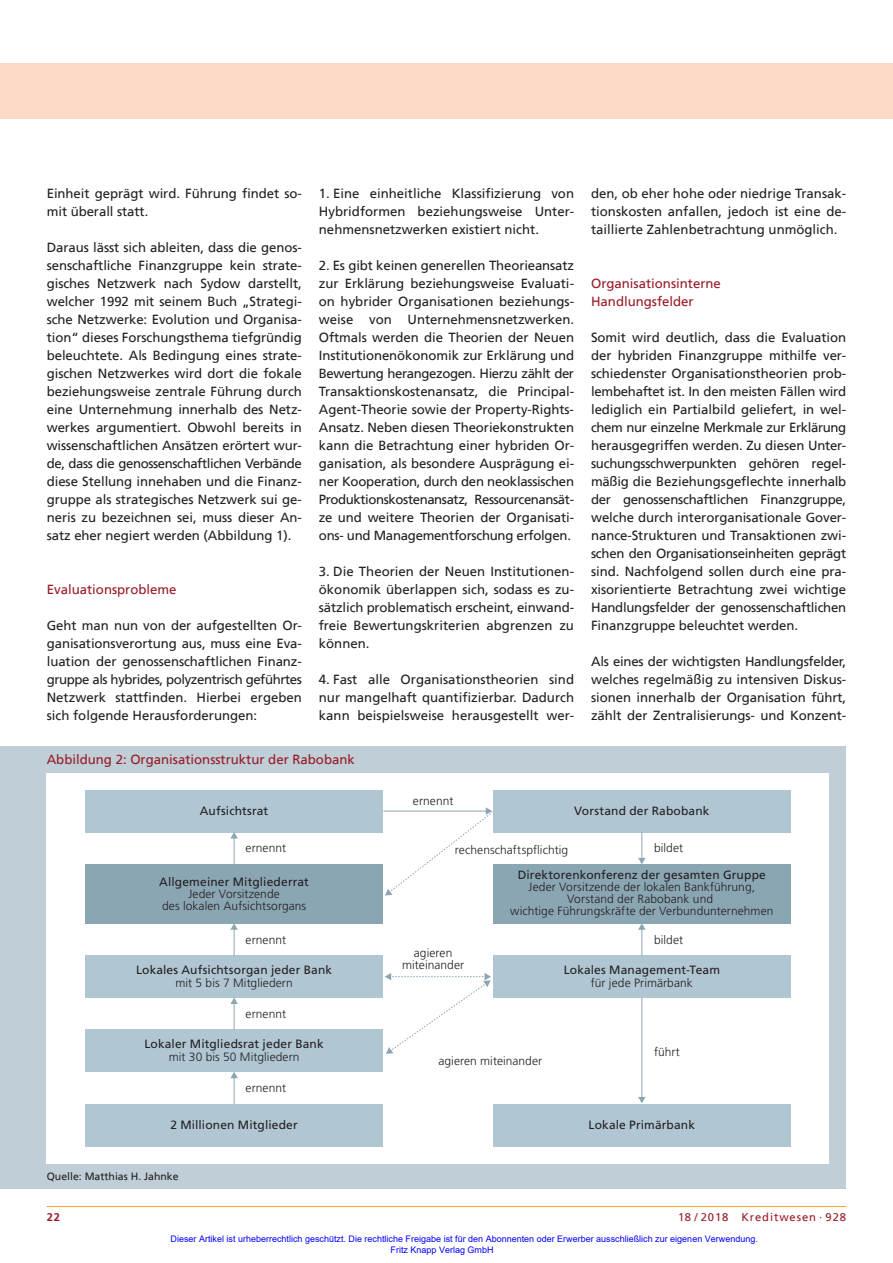
<style>
.page{position:relative;width:893px;height:1263px;background:#fff}
.page>*{position:absolute;margin:0;border:0;box-sizing:border-box;transform-origin:0 0}
.t1{font:13.2px/18px "Frutiger";letter-spacing:-.005em;color:#231f20;text-align:justify}
.t2{font:13.2px/18px "Frutiger";color:#981a26}
.t3{font:300 12px/12px "Frutiger";letter-spacing:.005em;color:#231f20;text-align:center}
.t4{font:12px "Frutiger";letter-spacing:.01em;color:#231f20}
.t5{font:11.25px "Frutiger";letter-spacing:.08em;color:#981a26}
.t6{font:700 11.25px "Frutiger";color:#981a26}
.t7{font:10.5px "Frutiger";color:#231f20}
.t8{font:9px/10.8px "Arial";color:#00f}
</style>
<div class="page">
<hr style="left:47px;top:1206px;width:799px;height:1px;background:#f1a31e">
<div style="left:0;top:64px;width:893px;height:55px;background:#fcd9c7"></div>
<div style="left:0;top:746px;width:846px;height:442px;background:#bfced7"></div>
<div style="left:47px;top:773px;width:782px;height:390px;background:#fff"></div>
<div style="left:85px;top:790px;width:298px;height:42px;background:#b0c6d2"></div>
<div style="left:85px;top:864px;width:298px;height:59px;background:#8ba6b3"></div>
<div style="left:85px;top:955px;width:298px;height:43px;background:#b0c6d2"></div>
<div style="left:85px;top:1029px;width:298px;height:43px;background:#b0c6d2"></div>
<div style="left:85px;top:1104px;width:298px;height:42px;background:#b0c6d2"></div>
<div style="left:493px;top:790px;width:298px;height:42px;background:#b0c6d2"></div>
<div style="left:493px;top:864px;width:298px;height:59px;background:#8ba6b3"></div>
<div style="left:493px;top:955px;width:298px;height:43px;background:#b0c6d2"></div>
<div style="left:493px;top:1104px;width:298px;height:42px;background:#b0c6d2"></div>
<hr style="left:383px;top:811px;width:104px;height:1px;background:#8ba6b3">
<svg style="left:385px;top:807px;width:108px;height:89px"></svg>
<svg style="left:385px;top:973px;width:106px;height:81px"></svg>
<svg style="left:230px;top:832px;width:8px;height:32px"></svg>
<svg style="left:230px;top:923px;width:8px;height:32px"></svg>
<svg style="left:638px;top:832px;width:8px;height:32px"></svg>
<svg style="left:638px;top:923px;width:8px;height:32px"></svg>
<hr style="left:641px;top:997px;width:1px;height:101px;background:#8ba6b3">
<svg style="left:638px;top:1097px;width:8px;height:6px"></svg>
<svg style="left:230px;top:998px;width:8px;height:32px"></svg>
<svg style="left:230px;top:1072px;width:8px;height:32px"></svg>
<p class="t1" style="left:47px;top:185px;width:257px">Einheit geprägt wird. Führung findet so&shy;mit überall statt.</p>
<p class="t1" style="left:47px;top:239px;width:257px">Daraus lässt sich ableiten, dass die genos&shy;senschaftliche Finanzgruppe kein strate&shy;gisches Netzwerk nach Sydow darstellt, welcher 1992 mit seinem Buch „Strategi&shy;sche Netzwerke: Evolution und Organisa&shy;tion“ dieses Forschungsthema tiefgründig beleuchtete. Als Bedingung eines strate&shy;gischen Netzwerkes wird dort die fokale beziehungsweise zentrale Führung durch eine Unternehmung innerhalb des Netz&shy;werkes argumentiert. Obwohl bereits in wissenschaftlichen Ansätzen erörtert wur&shy;de, dass die genossenschaftlichen Verbände diese Stellung innehaben und die Finanz&shy;gruppe als strategisches Netzwerk sui ge&shy;neris zu bezeichnen sei, muss dieser An&shy;satz eher negiert werden (Abbildung 1).</p>
<p class="t2" style="left:47px;top:581px;width:131px">Evaluationsprobleme</p>
<p class="t1" style="left:47px;top:617px;width:257px">Geht man nun von der aufgestellten Or&shy;ganisationsverortung aus, muss eine Eva&shy;luation der genossenschaftlichen Finanz&shy;gruppe als hybrides, polyzentrisch geführtes Netzwerk stattfinden. Hierbei ergeben sich folgende Herausforderungen:</p>
<p class="t1" style="left:319px;top:185px;width:257px">1. Eine einheitliche Klassifizierung von Hybridformen beziehungsweise Unter&shy;nehmensnetzwerken existiert nicht.</p>
<p class="t1" style="left:319px;top:257px;width:257px">2. Es gibt keinen generellen Theorieansatz zur Erklärung beziehungsweise Evaluati&shy;on hybrider Organisationen beziehungs&shy;weise von Unternehmensnetzwerken.<br>Oftmals werden die Theorien der Neuen Institutionenökonomik zur Erklärung und Bewertung herangezogen. Hierzu zählt der Transaktionskostenansatz, die Principal-Agent-Theorie sowie der Property-Rights-Ansatz. Neben diesen Theoriekonstrukten kann die Betrachtung einer hybriden Or&shy;ganisation, als besondere Ausprägung ei&shy;ner Kooperation, durch den neoklassischen Produktionskostenansatz, Ressourcenansät&shy;ze und weitere Theorien der Organisati&shy;ons- und Managementforschung erfolgen.</p>
<p class="t1" style="left:319px;top:563px;width:257px">3. Die Theorien der Neuen Institutionen&shy;ökonomik überlappen sich, sodass es zu&shy;sätzlich problematisch erscheint, einwand&shy;freie Bewertungskriterien abgrenzen zu können.</p>
<p class="t1" style="left:319px;top:671px;width:257px">4. Fast alle Organisationstheorien sind nur mangelhaft quantifizierbar. Dadurch kann beispielsweise herausgestellt wer-</p>
<p class="t1" style="left:591px;top:185px;width:257px">den, ob eher hohe oder niedrige Transak&shy;tionskosten anfallen, jedoch ist eine de&shy;taillierte Zahlenbetrachtung unmöglich.</p>
<p class="t2" style="left:591px;top:275px;width:131px">Organisationsinterne<br>Handlungsfelder</p>
<p class="t1" style="left:591px;top:329px;width:257px">Somit wird deutlich, dass die Evaluation der hybriden Finanzgruppe mithilfe ver&shy;schiedenster Organisationstheorien prob&shy;lembehaftet ist. In den meisten Fällen wird lediglich ein Partialbild geliefert, in wel&shy;chem nur einzelne Merkmale zur Erklärung herausgegriffen werden. Zu diesen Unter&shy;suchungsschwerpunkten gehören regel&shy;mäßig die Beziehungsgeflechte innerhalb der genossenschaftlichen Finanzgruppe, welche durch interorganisationale Gover&shy;nance-Strukturen und Transaktionen zwi&shy;schen den Organisationseinheiten geprägt sind. Nachfolgend sollen durch eine pra&shy;xisorientierte Betrachtung zwei wichtige Handlungsfelder der genossenschaftlichen Finanzgruppe beleuchtet werden.</p>
<p class="t1" style="left:591px;top:653px;width:257px">Als eines der wichtigsten Handlungsfelder, welches regelmäßig zu intensiven Diskus&shy;sionen innerhalb der Organisation führt, zählt der Zentralisierungs- und Konzent-</p>
<p class="t2" style="left:47px;top:751px;width:310px">Abbildung 2: Organisationsstruktur der Rabobank</p>
<p class="t4" style="left:200px;top:804px;width:70px">Aufsichtsrat</p>
<p class="t3" style="left:246px;top:842px;width:42px">ernennt</p>
<p class="t4" style="left:159px;top:874px;width:151px">Allgemeiner Mitgliederrat</p>
<p class="t3" style="left:162px;top:887px;width:146px">Jeder Vorsitzende<br>des lokalen Aufsichtsorgans</p>
<p class="t3" style="left:246px;top:934px;width:42px">ernennt</p>
<p class="t4" style="left:136px;top:962px;width:198px">Lokales Aufsichtsorgan jeder Bank</p>
<p class="t3" style="left:175px;top:977px;width:119px">mit 5 bis 7 Mitgliedern</p>
<p class="t3" style="left:246px;top:1008px;width:42px">ernennt</p>
<p class="t4" style="left:144px;top:1036px;width:181px">Lokaler Mitgliedsrat jeder Bank</p>
<p class="t3" style="left:169px;top:1051px;width:132px">mit 30 bis 50 Mitgliedern</p>
<p class="t3" style="left:246px;top:1082px;width:42px">ernennt</p>
<p class="t4" style="left:170px;top:1117px;width:129px">2 Millionen Mitglieder</p>
<p class="t7" style="left:47px;top:1171px;width:133px">Quelle: Matthias H. Jahnke</p>
<p class="t3" style="left:413px;top:795px;width:42px">ernennt</p>
<p class="t4" style="left:574px;top:804px;width:137px">Vorstand der Rabobank</p>
<p class="t3" style="left:455px;top:844px;width:115px">rechenschaftspflichtig</p>
<p class="t3" style="left:654px;top:842px;width:31px">bildet</p>
<p class="t4" style="left:518px;top:868px;width:250px">Direktorenkonferenz der gesamten Gruppe</p>
<p class="t3" style="left:510px;top:881px;width:265px">Jeder Vorsitzende der lokalen Bankführung,<br>Vorstand der Rabobank und<br>wichtige Führungskräfte der Verbundunternehmen</p>
<p class="t3" style="left:402px;top:947px;width:63px">agieren miteinander</p>
<p class="t3" style="left:654px;top:934px;width:31px">bildet</p>
<p class="t4" style="left:564px;top:962px;width:158px">Lokales Management-Team</p>
<p class="t3" style="left:591px;top:977px;width:103px">für jede Primärbank</p>
<p class="t3" style="left:438px;top:1055px;width:105px">agieren miteinander</p>
<p class="t3" style="left:654px;top:1046px;width:27px">führt</p>
<p class="t4" style="left:589px;top:1117px;width:108px">Lokale Primärbank</p>
<p class="t6" style="left:47px;top:1211px;width:15px">22</p>
<p class="t5" style="left:678px;top:1211px;width:170px">18 / 2018 Kreditwesen · 928</p>
<p class="t8" style="left:391px;top:1233px;width:369px;text-indent:-220px">Dieser Artikel ist urheberrechtlich geschützt. Die rechtliche Freigabe ist für den Abonnenten oder Erwerber ausschließlich zur eigenen Verwendung.<br>Fritz Knapp Verlag GmbH</p>
</div>
